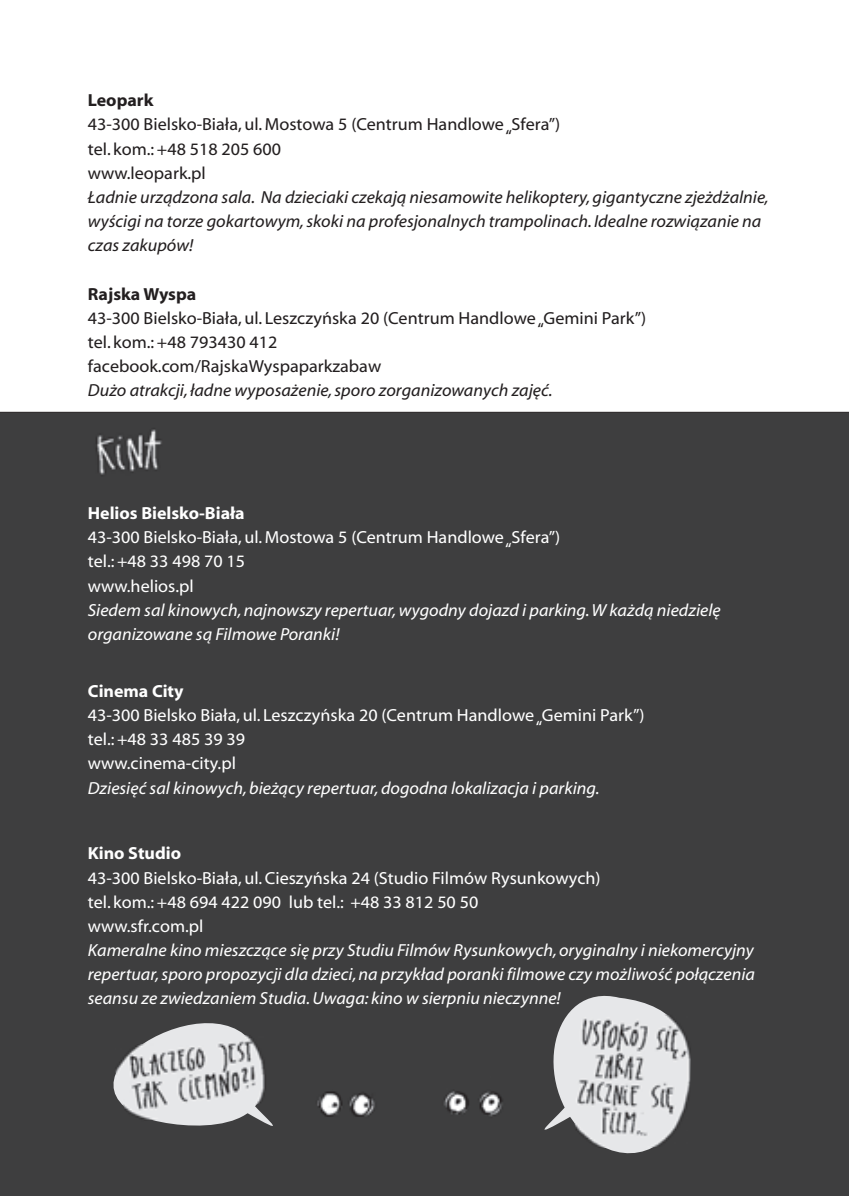
<style>
.page{position:relative;width:849px;height:1196px;background:#fff}
.page>*{position:absolute;margin:0;border:0;box-sizing:border-box;transform-origin:0 0}
.t1{font:italic 17.5px/24.2px "Myriad Web Pro";color:#fff}
.t2{font:17.5px/24.2px "Myriad Web Pro";color:#fff}
.t3{font:italic 17.5px/24.2px "Myriad Web Pro";color:#231f20}
.t4{font:17.5px/24.2px "Myriad Web Pro";color:#231f20}
.t5{font:700 17.5px "Myriad Web Pro";color:#fff}
.t6{font:700 17.5px "Myriad Web Pro";color:#231f20}
</style>
<div class="page">
<div style="left:0;top:412px;width:848px;height:784px;background:#3e3e3f"></div>
<img style="left:92px;top:425px;width:73px;height:56px">
<img style="left:311px;top:1083px;width:76px;height:45px">
<img style="left:434px;top:1066px;width:86px;height:60px">
<svg style="left:52px;top:957px;width:238px;height:185px;background:#666668"></svg>
<svg style="left:527px;top:980px;width:171px;height:189px;background:#8c8c8e"></svg>
<p class="t6" style="left:88px;top:93px;width:67px">Leopark</p>
<p class="t4" style="left:88px;top:114px;width:474px">43-300 Bielsko-Bia³a, ul. Mostowa 5 (Centrum Handlowe Sfera”) tel. kom.: +48 518 205 600<br>www.leopark.pl</p>
<p class="t3" style="left:88px;top:186px;width:682px">£adnie urz¹dzona sala. Na dzieciaki czekaj¹ niesamowite helikoptery, gigantyczne zje¿d¿alnie, wyœcigi na torze gokartowym, skoki na profesjonalnych trampolinach. Idealne rozwi¹zanie na czas zakupów!</p>
<p class="t6" style="left:88px;top:286px;width:110px">Rajska Wyspa</p>
<p class="t4" style="left:88px;top:307px;width:559px">43-300 Bielsko-Bia³a, ul. Leszczyñska 20 (Centrum Handlowe Gemini Park”) tel. kom.: +48 793430 412<br>facebook.com/RajskaWyspaparkzabaw</p>
<p class="t3" style="left:88px;top:379px;width:466px">Du¿o atrakcji, ³adne wyposa¿enie, sporo zorganizowanych zajêæ.</p>
<p class="t4" style="left:505px;top:125px;width:8px">“</p>
<p class="t4" style="left:537px;top:318px;width:8px">“</p>
<p class="t5" style="left:88px;top:506px;width:158px">Helios Bielsko-Bia³a</p>
<p class="t2" style="left:88px;top:526px;width:474px">43-300 Bielsko-Bia³a, ul. Mostowa 5 (Centrum Handlowe Sfera”) tel.: +48 33 498 70 15<br>www.helios.pl</p>
<p class="t1" style="left:88px;top:599px;width:634px">Siedem sal kinowych, najnowszy repertuar, wygodny dojazd i parking. W ka¿d¹ niedzielê organizowane s¹ Filmowe Poranki!</p>
<p class="t2" style="left:505px;top:538px;width:8px">“</p>
<p class="t5" style="left:88px;top:683px;width:97px">Cinema City</p>
<p class="t2" style="left:88px;top:704px;width:558px">43-300 Bielsko Bia³a, ul. Leszczyñska 20 (Centrum Handlowe Gemini Park”) tel.: +48 33 485 39 39<br>www.cinema-city.pl</p>
<p class="t1" style="left:88px;top:777px;width:513px">Dziesiêæ sal kinowych, bie¿¹cy repertuar, dogodna lokalizacja i parking.</p>
<p class="t2" style="left:535px;top:716px;width:8px">“</p>
<p class="t5" style="left:88px;top:846px;width:95px">Kino Studio</p>
<p class="t2" style="left:88px;top:867px;width:514px">43-300 Bielsko-Bia³a, ul. Cieszyñska 24 (Studio Filmów Rysunkowych) tel. kom.: +48 694 422 090 lub tel.: +48 33 812 50 50<br>www.sfr.com.pl</p>
<p class="t1" style="left:88px;top:939px;width:668px;text-align:justify">Kameralne kino mieszcz¹ce siê przy Studiu Filmów Rysunkowych, oryginalny i niekomercyjny repertuar, sporo propozycji dla dzieci, na przyk³ad poranki filmowe czy mo¿liwoœæ po³¹czenia seansu ze zwiedzaniem Studia. Uwaga: kino w sierpniu nieczynne!</p>
</div>
